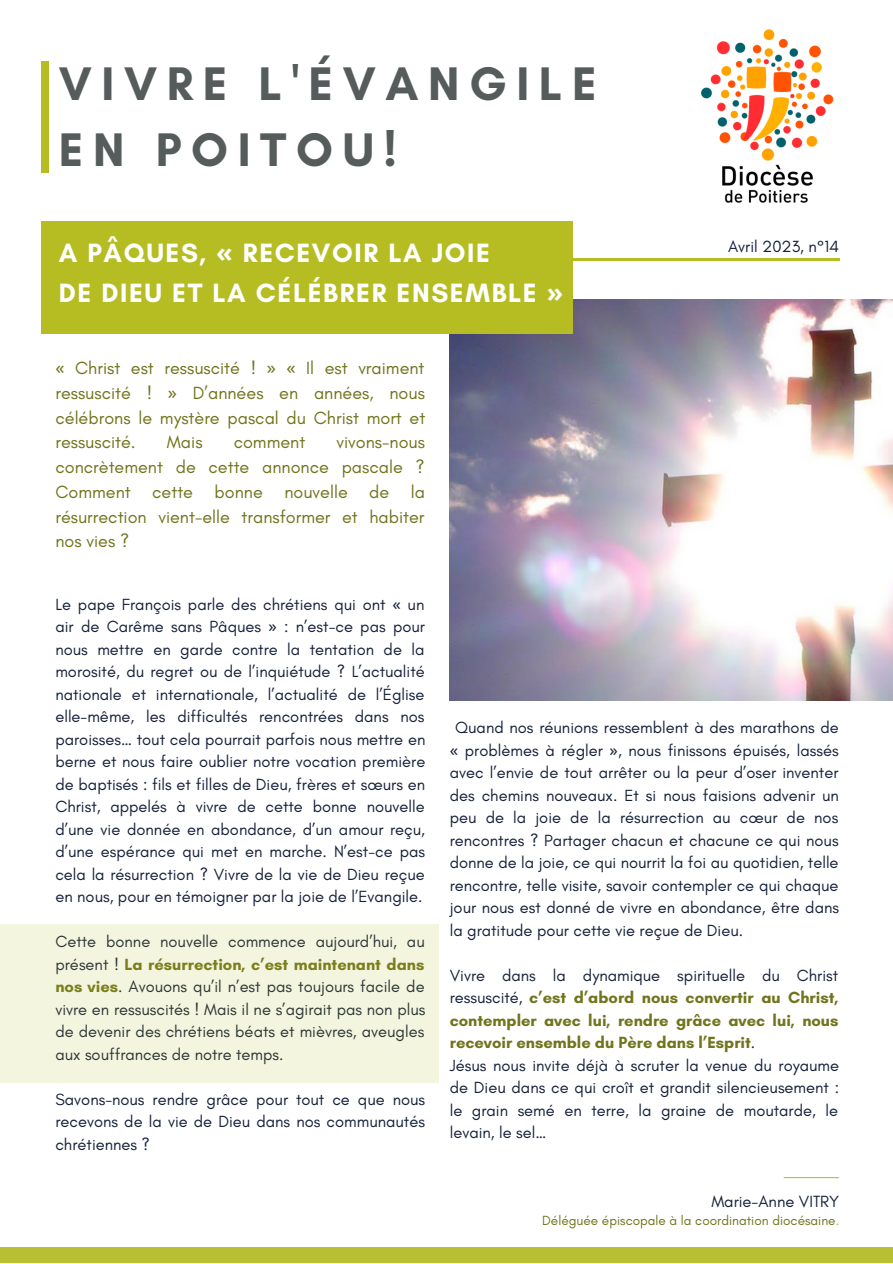
<style>
.page{position:relative;width:893px;height:1264px;background:#fff}
.page>*{position:absolute;margin:0;border:0;box-sizing:border-box;transform-origin:0 0}
.t1{font:700 48px/66.3px "Glacial Indifference";letter-spacing:.2em;color:#565b5b}
.t2{font:700 27px/39.3px "Glacial Indifference";letter-spacing:.06em;color:#fff}
.t3{font:18px/24.8px "Glacial Indifference";color:#70741b;text-align:justify}
.t4{font:16.5px/22.5px "Glacial Indifference";color:#152039;text-align:justify}
.t5{font:13.5px "Glacial Indifference";color:#70741b}
.s1{font-family:"Noto Sans"}
.s2{font-weight:700;color:#70741b}
.s3{color:#b6bd23}
</style>
<div class="page">
<img style="left:449px;top:300px;width:443px;height:400px">
<div style="left:42px;top:221px;width:531px;height:112px;background:#b6bd23"></div>
<hr style="left:558px;top:258px;width:281px;height:3px;background:#b6bd23">
<div style="left:0;top:1246px;width:892px;height:16px;background:#b9bf32"></div>
<svg style="left:783px;top:1177px;width:56px;height:1px"></svg>
<div style="left:42px;top:61px;width:7px;height:112px;background:#b6bd23"></div>
<img style="left:701px;top:29px;width:133px;height:174px">
<div style="left:0;top:923px;width:438px;height:159px;background:#f4f5df"></div>
<h1 class="t1" style="left:59px;top:50px;width:539px">VIVRE L'ÉVANGILE<br>EN POITOU!</h1>
<h2 class="t2" style="left:59px;top:233px;width:506px">A PÂQUES, <span class="s1">«</span> RECEVOIR LA JOIE<br>DE DIEU ET LA CÉLÉBRER ENSEMBLE <span class="s1">»</span></h2>
<p class="t3" style="left:55px;top:355px;width:371px"><span class="s1">«</span> Christ est ressuscité ! <span class="s1">» «</span> Il est vraiment ressuscité ! <span class="s1">»</span> D’années en années, nous célébrons le mystère pascal du Christ mort et ressuscité.</p>
<p class="t3" style="left:167px;top:430px;width:37px">Mais</p>
<p class="t3" style="left:234px;top:430px;width:73px">comment</p>
<p class="t3" style="left:55px;top:430px;width:371px;text-indent:281px">vivons-nous concrètement de cette annonce pascale ?<br>Comment cette bonne nouvelle de la résurrection vient-elle transformer et habiter nos vies ?</p>
<p class="t4" style="left:728px;top:235px;width:113px">Avril 2023, n°14</p>
<p class="t4" style="left:55px;top:593px;width:371px">Le pape François parle des chrétiens qui ont <span class="s1">«</span> un air de Carême sans Pâques <span class="s1">»</span> : n’est-ce pas pour nous mettre en garde contre la tentation de la morosité, du regret ou de l’inquiétude ? L’actualité nationale et internationale, l’actualité de l’Église elle-même, les difficultés rencontrées dans nos paroisses… tout cela pourrait parfois nous mettre en berne et nous faire oublier notre vocation première de baptisés : fils et filles de Dieu, frères et sœurs en Christ, appelés à vivre de cette bonne nouvelle d’une vie donnée en abondance, d’un amour reçu, d’une espérance qui met en marche. N’est-ce pas cela la résurrection ? Vivre de la vie de Dieu reçue en nous, pour en témoigner par la joie de l’Evangile.</p>
<p class="t4" style="left:55px;top:930px;width:371px">Cette bonne nouvelle commence aujourd’hui, au présent ! <span class="s2">La résurrection, c’est maintenant dans nos vies</span>. Avouons qu’il n’est pas toujours facile de vivre en ressuscités ! Mais il ne s’agirait pas non plus de devenir des chrétiens béats et mièvres, aveugles aux souffrances de notre temps.</p>
<p class="t4" style="left:55px;top:1087px;width:371px">Savons-nous rendre grâce pour tout ce que nous recevons de la vie de Dieu dans nos communautés chrétiennes ?</p>
<p class="t4" style="left:449px;top:716px;width:391px;text-indent:6px">Quand nos réunions ressemblent à des marathons de <span class="s1">«</span> problèmes à régler <span class="s1">»</span>, nous finissons épuisés, lassés avec l’envie de tout arrêter ou la peur d’oser inventer des chemins nouveaux. Et si nous faisions advenir un peu de la joie de la résurrection au cœur de nos rencontres ? Partager chacun et chacune ce qui nous donne de la joie, ce qui nourrit la foi au quotidien, telle rencontre, telle visite, savoir contempler ce qui chaque jour nous est donné de vivre en abondance, être dans la gratitude pour cette vie reçue de Dieu.</p>
<p class="t4" style="left:449px;top:963px;width:391px;text-align:left">Vivre dans la dynamique spirituelle du Christ ressuscité, <span class="s2">c’est d’abord nous convertir au Christ, contempler avec lui, rendre grâce avec lui, nous recevoir ensemble du Père dans l’Esprit</span>.<br>Jésus nous invite déjà à scruter la venue du royaume de Dieu dans ce qui croît et grandit silencieusement : le grain semé en terre, la graine de moutarde, le levain, le sel…</p>
<p class="t4" style="left:711px;top:1189px;width:129px">Marie-Anne VITRY</p>
<p class="t5" style="left:542px;top:1211px;width:298px">Déléguée épiscopale à la coordination diocésaine<span class="s3">.</span></p>
</div>
